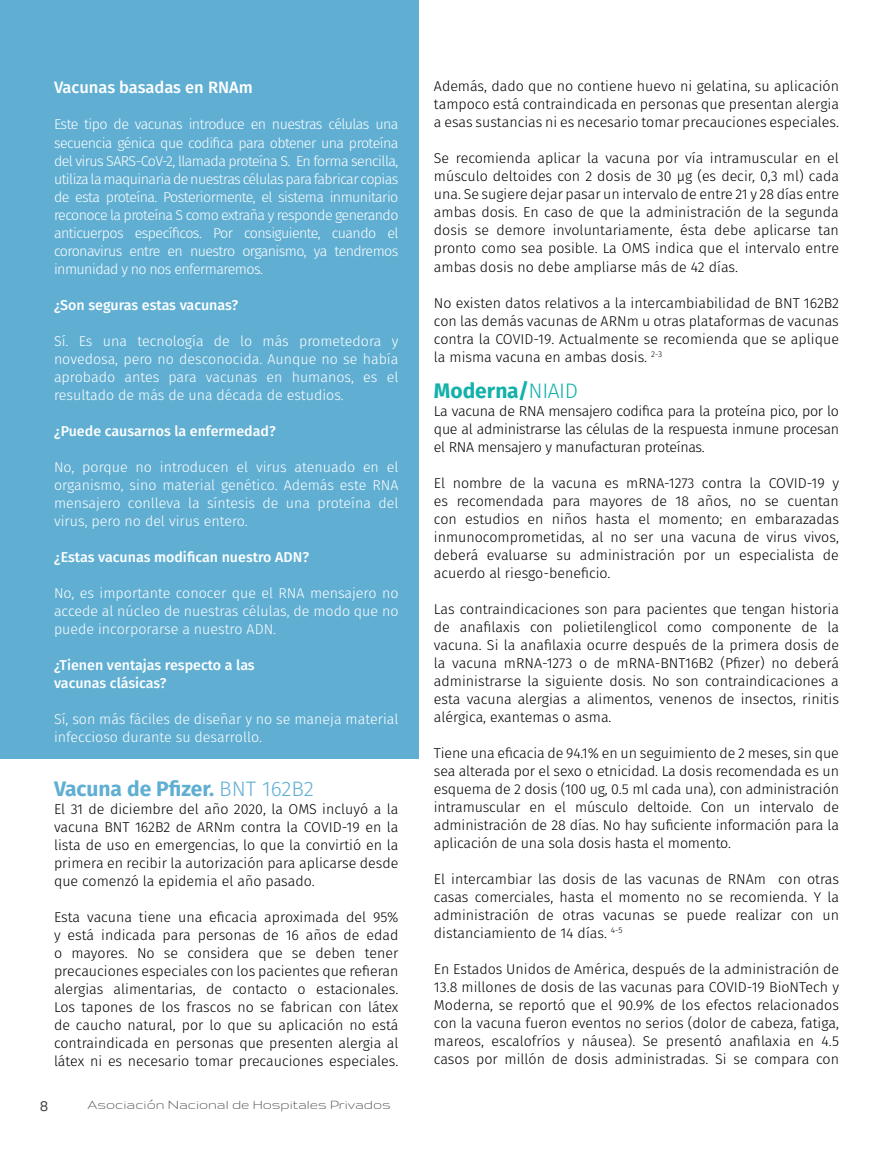
<style>
.page{position:relative;width:893px;height:1149px;background:#fff}
.page>*{position:absolute;margin:0;border:0;box-sizing:border-box;transform-origin:0 0}
.t1{font:700 21px "Fira Sans";color:#60afd3}
.t2{font:700 21px "Fira Sans";color:#13b1aa}
.t3{font:500 16.5px "Fira Sans";color:#fff}
.t4{font:15px "Gruppo";color:#3e3e3f}
.t5{font:300 14.25px/18px "Fira Sans";color:#000;text-align:justify}
.t6{font:300 14.25px/18px "Fira Sans";color:#fff;text-align:justify}
.t7{font:500 14.25px/18px "Fira Sans";color:#fff}
.t8{font:13.5px "Poppins";color:#3e3e3f}
.s1{font-weight:300}
</style>
<div class="page">
<hr style="left:892px;top:0;width:1px;height:407px;background:#0083ca">
<div style="left:0;top:0;width:418px;height:758px;background:#60afd3"></div>
<p class="t3" style="left:54px;top:74px;width:200px">Vacunas basadas en RNAm</p>
<p class="t6" style="left:54px;top:115px;width:346px">Este tipo de vacunas introduce en nuestras células una secuencia génica que codifica para obtener una proteína del virus SARS-CoV-2, llamada proteína S. En forma sencilla, utiliza la maquinaria de nuestras células para fabricar copias de esta proteína. Posteriormente, el sistema inmunitario reconoce la proteína S como extraña y responde generando anticuerpos específicos. Por consiguiente, cuando el coronavirus entre en nuestro organismo, ya tendremos inmunidad y no nos enfermaremos.</p>
<p class="t7" style="left:54px;top:295px;width:186px">¿Son seguras estas vacunas?</p>
<p class="t6" style="left:54px;top:331px;width:346px">Sí. Es una tecnología de lo más prometedora y novedosa, pero no desconocida. Aunque no se había aprobado antes para vacunas en humanos, es el resultado de más de una década de estudios.</p>
<p class="t7" style="left:54px;top:421px;width:223px">¿Puede causarnos la enfermedad?</p>
<p class="t6" style="left:54px;top:457px;width:346px">No, porque no introducen el virus atenuado en el organismo, sino material genético. Además este RNA mensajero conlleva la síntesis de una proteína del virus, pero no del virus entero.</p>
<p class="t7" style="left:54px;top:547px;width:257px">¿Estas vacunas modifican nuestro ADN?</p>
<p class="t6" style="left:54px;top:583px;width:346px">No, es importante conocer que el RNA mensajero no accede al núcleo de nuestras células, de modo que no puede incorporarse a nuestro ADN.</p>
<p class="t7" style="left:54px;top:655px;width:202px">¿Tienen ventajas respecto a las vacunas clásicas?</p>
<p class="t6" style="left:54px;top:709px;width:346px">Sí, son más fáciles de diseñar y no se maneja material infeccioso durante su desarrollo.</p>
<h1 class="t1" style="left:54px;top:770px;width:261px">Vacuna de Pfizer. <span class="s1">BNT 162B2</span></h1>
<p class="t5" style="left:54px;top:799px;width:346px">El 31 de diciembre del año 2020, la OMS incluyó a la vacuna BNT 162B2 de ARNm contra la COVID-19 en la lista de uso en emergencias, lo que la convirtió en la primera en recibir la autorización para aplicarse desde que comenzó la epidemia el año pasado.</p>
<p class="t5" style="left:54px;top:907px;width:346px">Esta vacuna tiene una eficacia aproximada del 95% y está indicada para personas de 16 años de edad o mayores. No se considera que se deben tener precauciones especiales con los pacientes que refieran alergias alimentarias, de contacto o estacionales.<br>Los tapones de los frascos no se fabrican con látex de caucho natural, por lo que su aplicación no está contraindicada en personas que presenten alergia al látex ni es necesario tomar precauciones especiales.</p>
<p class="t8" style="left:40px;top:1097px;width:10px">8</p>
<p class="t4" style="left:88px;top:1096px;width:305px">Asociación Nacional de Hospitales Privados</p>
<p class="t5" style="left:434px;top:77px;width:407px">Además, dado que no contiene huevo ni gelatina, su aplicación tampoco está contraindicada en personas que presentan alergia a esas sustancias ni es necesario tomar precauciones especiales.</p>
<p class="t5" style="left:434px;top:149px;width:407px">Se recomienda aplicar la vacuna por vía intramuscular en el músculo deltoides con 2 dosis de 30 µg (es decir, 0,3 ml) cada una. Se sugiere dejar pasar un intervalo de entre 21 y 28 días entre ambas dosis. En caso de que la administración de la segunda dosis se demore involuntariamente, ésta debe aplicarse tan pronto como sea posible. La OMS indica que el intervalo entre ambas dosis no debe ampliarse más de 42 días.</p>
<p class="t5" style="left:434px;top:293px;width:407px">No existen datos relativos a la intercambiabilidad de BNT 162B2 con las demás vacunas de ARNm u otras plataformas de vacunas contra la COVID-19. Actualmente se recomienda que se aplique la misma vacuna en ambas dosis. <sup>2-3</sup></p>
<h1 class="t2" style="left:434px;top:372px;width:146px">Moderna/<span class="s1">NIAID</span></h1>
<p class="t5" style="left:434px;top:401px;width:407px">La vacuna de RNA mensajero codifica para la proteína pico, por lo que al administrarse las células de la respuesta inmune procesan el RNA mensajero y manufacturan proteínas.</p>
<p class="t5" style="left:434px;top:473px;width:407px">El nombre de la vacuna es mRNA-1273 contra la COVID-19 y es recomendada para mayores de 18 años, no se cuentan con estudios en niños hasta el momento; en embarazadas inmunocomprometidas, al no ser una vacuna de virus vivos, deberá evaluarse su administración por un especialista de acuerdo al riesgo-beneficio.</p>
<p class="t5" style="left:434px;top:599px;width:407px">Las contraindicaciones son para pacientes que tengan historia de anafilaxis con polietilenglicol como componente de la vacuna. Si la anafilaxia ocurre después de la primera dosis de la vacuna mRNA-1273 o de mRNA-BNT16B2 (Pfizer) no deberá administrarse la siguiente dosis. No son contraindicaciones a esta vacuna alergias a alimentos, venenos de insectos, rinitis alérgica, exantemas o asma.</p>
<p class="t5" style="left:434px;top:743px;width:407px">Tiene una eficacia de 94.1% en un seguimiento de 2 meses, sin que sea alterada por el sexo o etnicidad. La dosis recomendada es un esquema de 2 dosis (100 ug, 0.5 ml cada una), con administración intramuscular en el músculo deltoide. Con un intervalo de administración de 28 días. No hay suficiente información para la aplicación de una sola dosis hasta el momento.</p>
<p class="t5" style="left:434px;top:869px;width:407px">El intercambiar las dosis de las vacunas de RNAm con otras casas comerciales, hasta el momento no se recomienda. Y la administración de otras vacunas se puede realizar con un distanciamiento de 14 días. <sup>4-5</sup></p>
<p class="t5" style="left:434px;top:959px;width:407px">En Estados Unidos de América, después de la administración de 13.8 millones de dosis de las vacunas para COVID-19 BioNTech y Moderna, se reportó que el 90.9% de los efectos relacionados con la vacuna fueron eventos no serios (dolor de cabeza, fatiga, mareos, escalofríos y náusea). Se presentó anafilaxia en 4.5 casos por millón de dosis administradas. Si se compara con</p>
</div>
